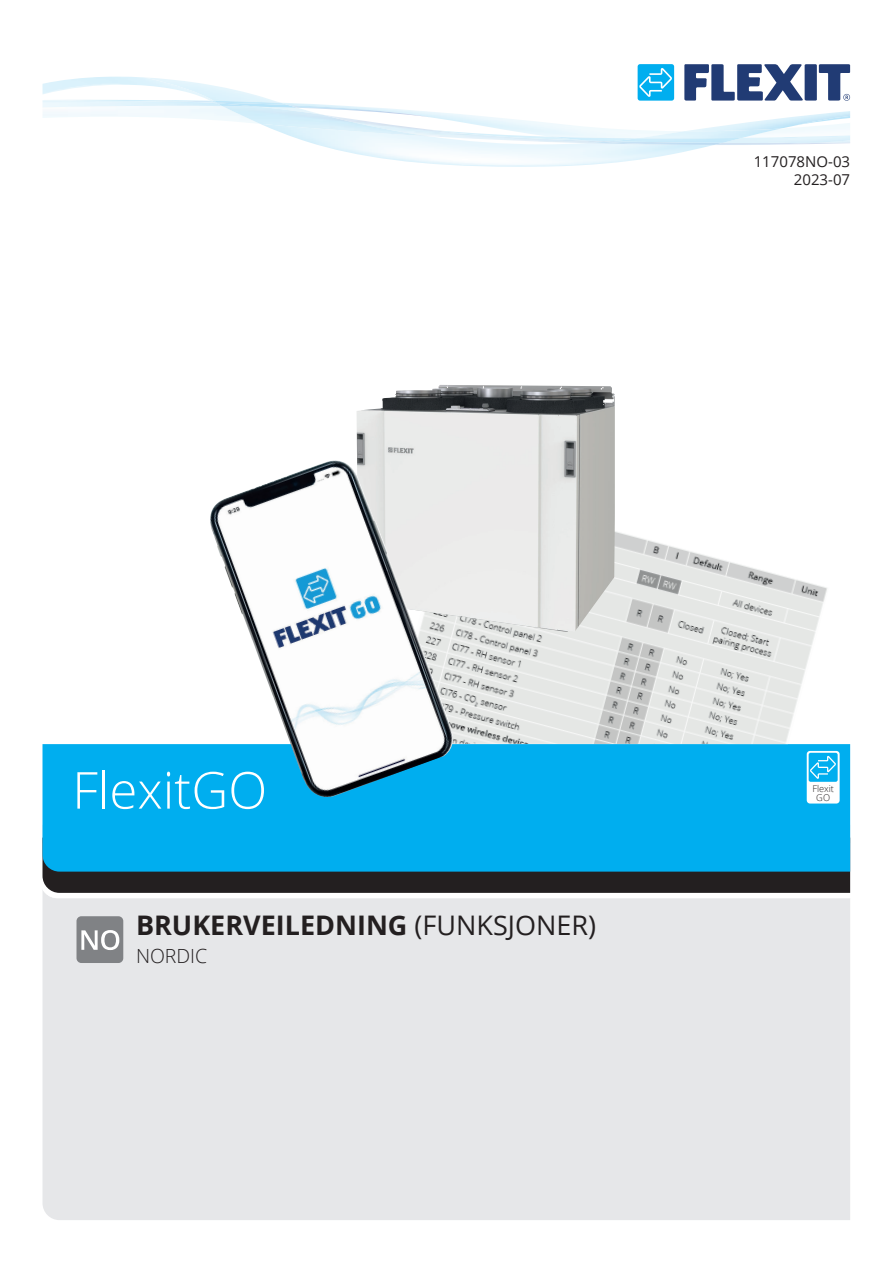
<style>
.page{position:relative;width:893px;height:1263px;background:#fff}
.page>*{position:absolute;margin:0;border:0;box-sizing:border-box;transform-origin:0 0}
.t1{font:300 51px "Open Sans";color:#fff}
.t2{font:700 27px "Open Sans";color:#231f20}
.t3{font:300 19.5px "Open Sans";color:#231f20}
.t4{font:15px/18px "Open Sans";color:#231f20;text-align:right}
.t5{font:300 9.3px/9.3px "Open Sans";color:#231f20;text-align:center}
.s1{font-weight:400}
</style>
<div class="page">
<div style="left:42px;top:898px;width:808px;height:322px;background:#e6e7e9"></div>
<svg style="left:42px;top:838px;width:809px;height:60px"></svg>
<svg style="left:42px;top:744px;width:808px;height:128px;background:#0aaeeb"></svg>
<img style="left:42px;top:77px;width:102px;height:17px">
<img style="left:144px;top:77px;width:569px;height:90px">
<img style="left:43px;top:100px;width:807px;height:44px">
<img style="left:63px;top:100px;width:755px;height:45px">
<img style="left:604px;top:143px;width:119px;height:2px">
<img style="left:42px;top:101px;width:180px;height:6px">
<svg style="left:200px;top:101px;width:21px;height:4px"></svg>
<img style="left:218px;top:103px;width:40px;height:4px">
<img style="left:423px;top:129px;width:427px;height:14px">
<img style="left:551px;top:135px;width:299px;height:8px">
<img style="left:611px;top:138px;width:131px;height:5px">
<svg style="left:684px;top:64px;width:166px;height:37px"></svg>
<div style="left:638px;top:64px;width:36px;height:37px;background:#00aeef;border-radius:2px"></div>
<svg style="left:639px;top:68px;width:33px;height:29px"></svg>
<img style="left:388px;top:531px;width:439px;height:213px">
<div style="left:807px;top:751px;width:32px;height:53px;background:#fff;border-radius:3px"></div>
<div style="left:809px;top:753px;width:29px;height:29px;background:#00aeef;border-radius:2px"></div>
<svg style="left:810px;top:756px;width:26px;height:23px"></svg>
<div style="left:76px;top:916px;width:47px;height:47px;background:#808285;border-radius:5px"></div>
<svg style="left:81px;top:930px;width:38px;height:20px"></svg>
<img style="left:356px;top:385px;width:259px;height:247px">
<img style="left:210px;top:460px;width:125px;height:64px">
<p class="t4" style="left:754px;top:152px;width:98px">117078NO-03<br>2023-07</p>
<h1 class="t1" style="left:72px;top:754px;width:196px">FlexitGO</h1>
<p class="t2" style="left:136px;top:906px;width:462px">BRUKERVEILEDNING <span class="s1">(FUNKSJONER)</span></p>
<p class="t3" style="left:136px;top:942px;width:73px">NORDIC</p>
<p class="t5" style="left:812px;top:783px;width:23px">Flexit<br>GO</p>
</div>
